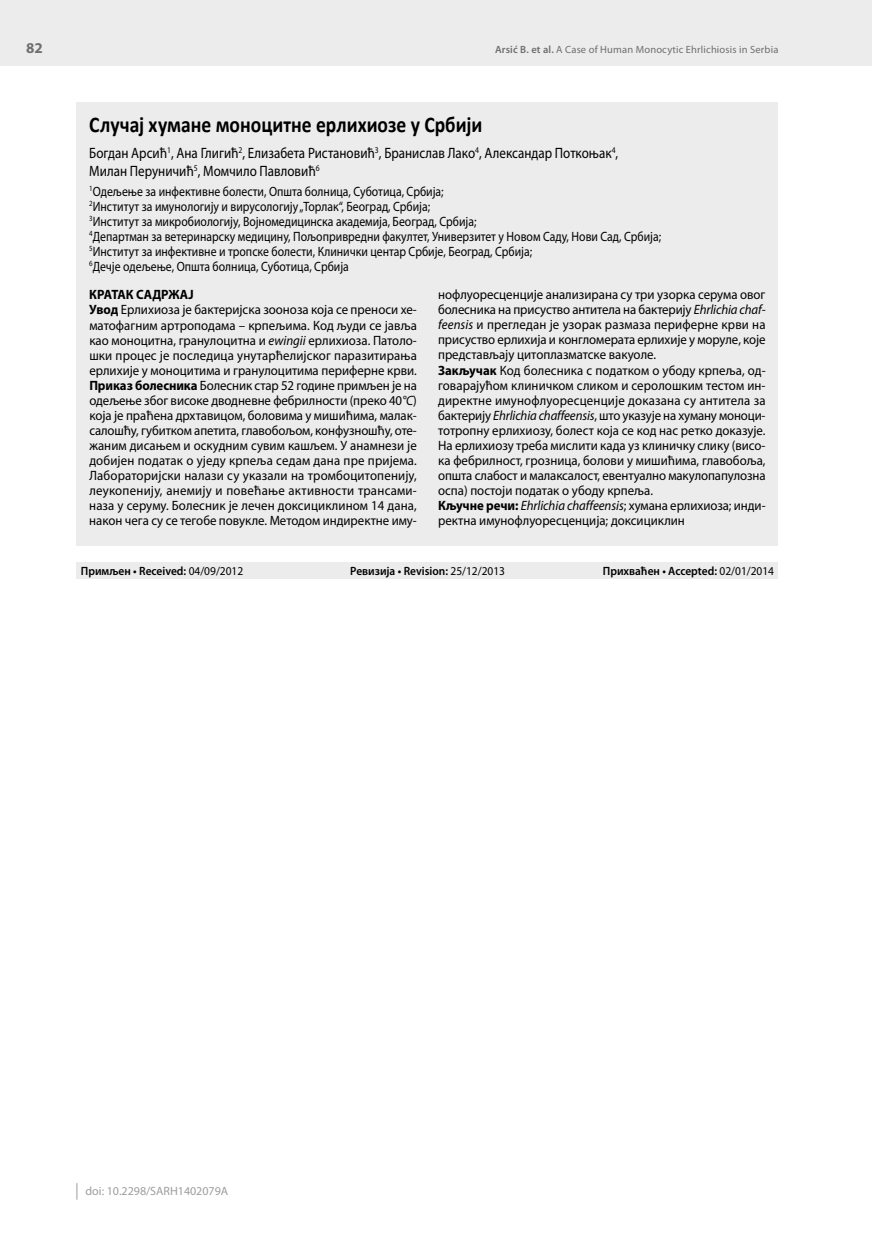
<style>
.page{position:relative;width:872px;height:1234px;background:#fff}
.page>*{position:absolute;margin:0;border:0;box-sizing:border-box;transform-origin:0 0}
.t1{font:700 22.5px "Calibri";color:#000;scale:.87 1}
.t2{font:15px/18px "Myriad Pro";color:#000;scale:.87 1}
.t3{font:700 15px "Myriad Pro";color:#6f6f6e}
.t4{font:13.5px/15px "Myriad Pro";color:#000;scale:.95 1}
.t5{font:13.5px/15px "Myriad Pro";color:#000;scale:.87 1}
.t6{font:600 12px "Myriad Pro";color:#000;scale:.95 1}
.t7{font:12px "Myriad Pro";color:#9c9d9d}
.t8{font:10.5px "Myriad Pro";letter-spacing:.015em;color:#6f6f6e}
.s1{font-weight:600}
.s2{font-weight:700}
.s3{font-style:italic}
.s4{font-weight:400}
</style>
<div class="page">
<div style="left:0;top:0;width:872px;height:66px;background:#ececed"></div>
<svg style="left:77px;top:1183px;width:1px;height:16px"></svg>
<div style="left:77px;top:102px;width:701px;height:444px;background:#ececed"></div>
<div style="left:77px;top:562px;width:701px;height:16px;background:#ececed"></div>
<p class="t3" style="left:26px;top:40px;width:18px">82</p>
<p class="t8" style="left:495px;top:44px;width:285px"><span class="s1">Arsić B. et al.</span> A Case of Human Monocytic Ehrlichiosis in Serbia</p>
<h1 class="t1" style="left:89px;top:110px;width:453px">Случај хумане моноцитне ерлихиозе у Србији</h1>
<p class="t2" style="left:89px;top:144px;width:609px">Богдан Арсић<sup>1</sup>, Ана Глигић<sup>2</sup>, Елизабета Ристановић<sup>3</sup>, Бранислав Лако<sup>4</sup>, Александар Поткоњак<sup>4</sup>,<br>Милан Перуничић<sup>5</sup>, Момчило Павловић<sup>6</sup></p>
<p class="t5" style="left:89px;top:184px;width:659px"><sup>1</sup>Одељење за инфективне болести, Општа болница, Суботица, Србија;<br><sup>2</sup>Институт за имунологију и вирусологију „Торлак“, Београд, Србија;<br><sup>3</sup>Институт за микробиологију, Војномедицинска академија, Београд, Србија;<br><sup>4</sup>Департман за ветеринарску медицину, Пољопривредни факултет, Универзитет у Новом Саду, Нови Сад, Србија; <sup>5</sup>Институт за инфективне и тропске болести, Клинички центар Србије, Београд, Србија;<br><sup>6</sup>Дечје одељење, Општа болница, Суботица, Србија</p>
<p class="t4" style="left:89px;top:287px;width:346px"><span class="s2">КРАТАК САДРЖАЈ<br>Увод</span> Ерлихиоза је бактеријска зооноза која се преноси хе&shy;матофагним артроподама – крпељима. Код људи се јавља као моноцитна, гранулоцитна и <span class="s3">ewingii</span> ерлихиоза. Патоло&shy;шки процес је последица унутарћелијског паразитирања ерлихије у моноцитима и гранулоцитима периферне крви.<br><span class="s2">Приказ болесника</span> Болесник стар 52 године примљен је на одељење због високе дводневне фебрилности (преко 40<span class="s3">°C</span>) која је праћена дрхтавицом, боловима у мишићима, малак&shy;салошћу, губитком апетита, главобољом, конфузношћу, оте&shy;жаним дисањем и оскудним сувим кашљем. У анамнези је добијен податак о уједу крпеља седам дана пре пријема.<br>Лабораторијски налази су указали на тромбоцитопенију, леукопенију, анемију и повећање активности трансами&shy;наза у серуму. Болесник је лечен доксициклином 14 дана, након чега су се тегобе повукле. Методом индиректне иму-</p>
<p class="t4" style="left:438px;top:287px;width:346px">нофлуоресценције анализирана су три узорка серума овог болесника на присуство антитела на бактерију <span class="s3">Ehrlichia chaf&shy;feensis</span> и прегледан је узорак размаза периферне крви на присуство ерлихија и конгломерата ерлихије у моруле, које представљају цитоплазматске вакуоле.<br><span class="s2">Закључак</span> Код болесника с податком о убоду крпеља, од&shy;говарајућом клиничком сликом и серолошким тестом ин&shy;директне имунофлуоресценције доказана су антитела за бактерију <span class="s3">Ehrlichia chaffeensis</span>, што указује на хуману моноци&shy;тотропну ерлихиозу, болест која се код нас ретко доказује.<br>На ерлихиозу треба мислити када уз клиничку слику (висо&shy;ка фебрилност, грозница, болови у мишићима, главобоља, општа слабост и малаксалост, евентуално макулопапулозна оспа) постоји податак о убоду крпеља.<br><span class="s2">Кључне речи:</span> <span class="s3">Ehrlichia chaffeensis</span>; хумана ерлихиоза; инди&shy;ректна имунофлуоресценција; доксициклин</p>
<p class="t6" style="left:81px;top:564px;width:173px">Примљен • Received: <span class="s4">04/09/2012</span></p>
<p class="t6" style="left:350px;top:564px;width:164px">Ревизија • Revision: <span class="s4">25/12/2013</span></p>
<p class="t6" style="left:603px;top:564px;width:182px">Прихваћен • Accepted: <span class="s4">02/01/2014</span></p>
<p class="t7" style="left:86px;top:1184px;width:144px">doi: 10.2298/SARH1402079A</p>
</div>
